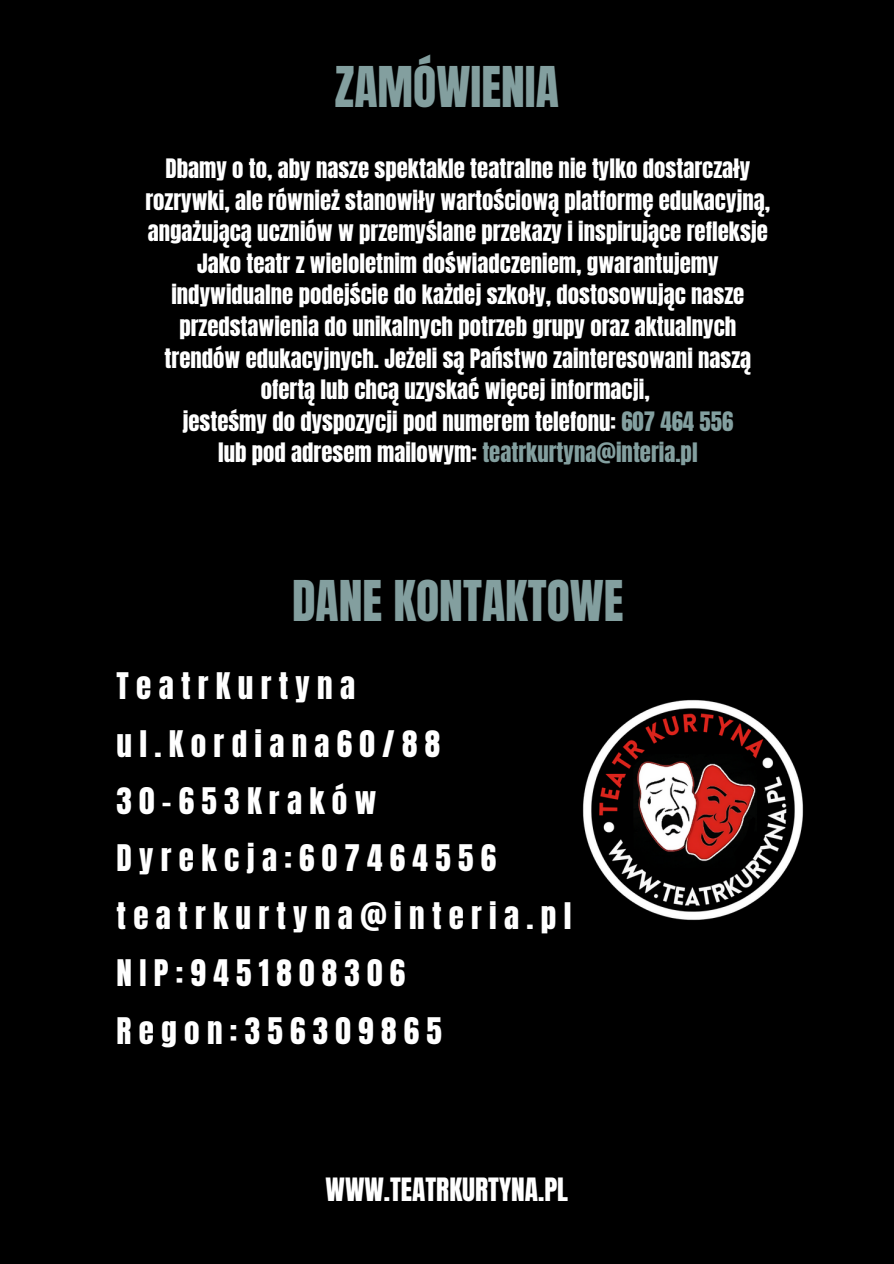
<style>
.page{position:relative;width:894px;height:1264px;background:#fff}
.page>*{position:absolute;margin:0;border:0;box-sizing:border-box;transform-origin:0 0}
.t1{font:47.7px "Anton";color:#839f9f}
.t2{font:31.2px/57.4px "Anton";letter-spacing:.235em;color:#fff}
.t3{font:27.3px "Anton";color:#fff}
.t4{font:22.8px "Anton";color:#fff}
.t5{font:22.8px "Anton";color:#839f9f}
.s1{color:#839f9f}
.s2{color:#fff}
</style>
<div class="page">
<div style="left:0;top:0;width:893px;height:1263px;background:#000"></div>
<img style="left:582px;top:699px;width:222px;height:222px">
<p class="t1" style="left:334px;top:53px;width:225px">ZAMÓWIENIA</p>
<h1 class="t4" style="left:165px;top:152px;width:586px">Dbamy o to, aby nasze spektakle teatralne nie tylko dostarczały</h1>
<p class="t4" style="left:145px;top:184px;width:626px">rozrywki, ale również stanowiły wartościową platformę edukacyjną,</p>
<p class="t4" style="left:148px;top:215px;width:621px">angażującą uczniów w przemyślane przekazy i inspirujące refleksje</p>
<p class="t4" style="left:197px;top:247px;width:523px">Jako teatr z wieloletnim doświadczeniem, gwarantujemy</p>
<p class="t4" style="left:171px;top:278px;width:574px">indywidualne podejście do każdej szkoły, dostosowując nasze</p>
<p class="t4" style="left:179px;top:310px;width:558px">przedstawienia do unikalnych potrzeb grupy oraz aktualnych</p>
<p class="t4" style="left:164px;top:341px;width:588px">trendów edukacyjnych. Jeżeli są Państwo zainteresowani naszą</p>
<p class="t4" style="left:260px;top:373px;width:390px">ofertą lub chcą uzyskać więcej informacji,</p>
<p class="t4" style="left:182px;top:404px;width:552px">jesteśmy do dyspozycji pod numerem telefonu: <span class="s1">607 464 556</span></p>
<p class="t5" style="left:218px;top:436px;width:481px"><span class="s2">lub pod adresem mailowym:</span> teatrkurtyna@interia.pl</p>
<h2 class="t1" style="left:292px;top:566px;width:333px">DANE KONTAKTOWE</h2>
<h1 class="t2" style="left:117px;top:657px;width:456px">TeatrKurtyna ul.Kordiana60/88<br>30-653Kraków<br>Dyrekcja:607464556 teatrkurtyna@interia.pl<br>NIP:9451808306<br>Regon:356309865</h1>
<h3 class="t3" style="left:325px;top:1169px;width:244px">WWW.TEATRKURTYNA.PL</h3>
</div>
